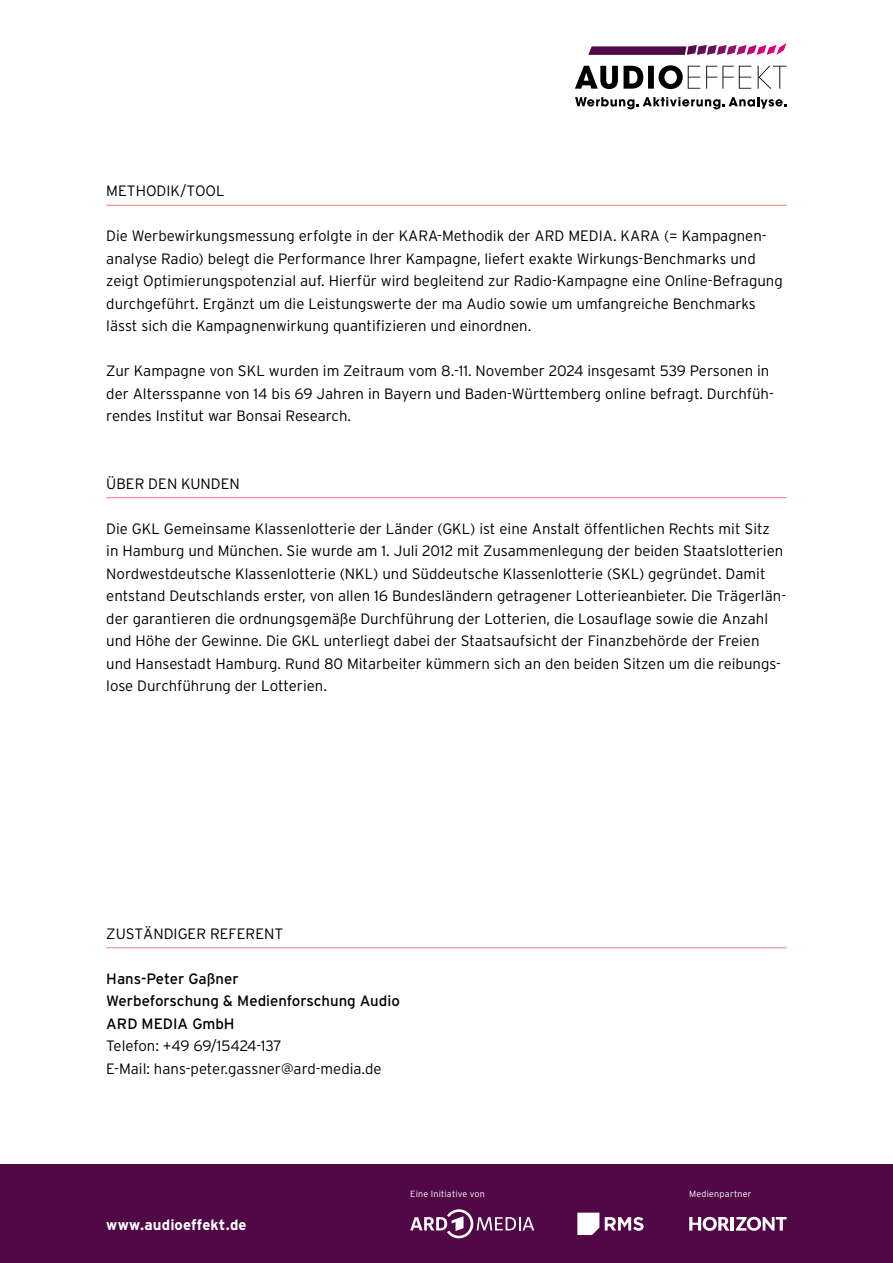
<style>
.page{position:relative;width:893px;height:1263px;background:#fff}
.page>*{position:absolute;margin:0;border:0;box-sizing:border-box;transform-origin:0 0}
.t1{font:300 15px/22.5px "Interstate";color:#000}
.t2{font:15px/22.5px "Interstate";color:#000}
.t3{font:700 15px "Interstate";letter-spacing:.01em;color:#fff}
.t4{font:300 9px "Interstate";letter-spacing:.025em;color:#fff}
</style>
<div class="page">
<svg style="left:588px;top:43px;width:198px;height:12px"></svg>
<svg style="left:575px;top:65px;width:211px;height:24px"></svg>
<svg style="left:575px;top:97px;width:211px;height:12px"></svg>
<div style="left:0;top:1164px;width:893px;height:99px;background:#500847"></div>
<hr style="left:106px;top:205px;width:681px;height:1px;background:#ef787e">
<hr style="left:106px;top:497px;width:681px;height:1px;background:#ef787e">
<hr style="left:106px;top:947px;width:681px;height:1px;background:#ef787e">
<svg style="left:689px;top:1217px;width:98px;height:14px"></svg>
<svg style="left:410px;top:1209px;width:124px;height:29px"></svg>
<svg style="left:577px;top:1212px;width:22px;height:23px"></svg>
<svg style="left:605px;top:1217px;width:39px;height:14px"></svg>
<p class="t1" style="left:106px;top:180px;width:120px">METHODIK/TOOL</p>
<p class="t1" style="left:106px;top:225px;width:678px">Die Werbewirkungsmessung erfolgte in der KARA-Methodik der ARD MEDIA. KARA (= Kampagnen&shy;analyse Radio) belegt die Performance Ihrer Kampagne, liefert exakte Wirkungs-Benchmarks und zeigt Optimierungspotenzial auf. Hierfür wird begleitend zur Radio-Kampagne eine Online-Befragung durchgeführt. Ergänzt um die Leistungswerte der ma Audio sowie um umfangreiche Benchmarks lässt sich die Kampagnenwirkung quantifizieren und einordnen.</p>
<p class="t1" style="left:106px;top:360px;width:669px">Zur Kampagne von SKL wurden im Zeitraum vom 8.-11. November 2024 insgesamt 539 Personen in der Altersspanne von 14 bis 69 Jahren in Bayern und Baden-Württemberg online befragt. Durchfüh&shy;rendes Institut war Bonsai Research.</p>
<p class="t1" style="left:106px;top:472px;width:135px">ÜBER DEN KUNDEN</p>
<p class="t1" style="left:106px;top:517px;width:681px">Die GKL Gemeinsame Klassenlotterie der Länder (GKL) ist eine Anstalt öffentlichen Rechts mit Sitz<br>in Hamburg und München. Sie wurde am 1. Juli 2012 mit Zusammenlegung der beiden Staatslotterien Nordwestdeutsche Klassenlotterie (NKL) und Süddeutsche Klassenlotterie (SKL) gegründet. Damit entstand Deutschlands erster, von allen 16 Bundesländern getragener Lotterieanbieter. Die Trägerlän&shy;der garantieren die ordnungsgemäße Durchführung der Lotterien, die Losauflage sowie die Anzahl und Höhe der Gewinne. Die GKL unterliegt dabei der Staatsaufsicht der Finanzbehörde der Freien und Hansestadt Hamburg. Rund 80 Mitarbeiter kümmern sich an den beiden Sitzen um die reibungs&shy;lose Durchführung der Lotterien.</p>
<p class="t1" style="left:106px;top:922px;width:179px">ZUSTÄNDIGER REFERENT</p>
<p class="t2" style="left:106px;top:967px;width:295px">Hans-Peter Gaßner<br>Werbeforschung &amp; Medienforschung Audio<br>ARD MEDIA GmbH</p>
<p class="t1" style="left:106px;top:1035px;width:277px">Telefon: +49 69/15424-137<br>E-Mail: hans-peter.gassner@ard-media.de</p>
<p class="t3" style="left:106px;top:1216px;width:142px">www.audioeffekt.de</p>
<p class="t4" style="left:410px;top:1189px;width:76px">Eine Initiative von</p>
<p class="t4" style="left:689px;top:1189px;width:64px">Medienpartner</p>
</div>
